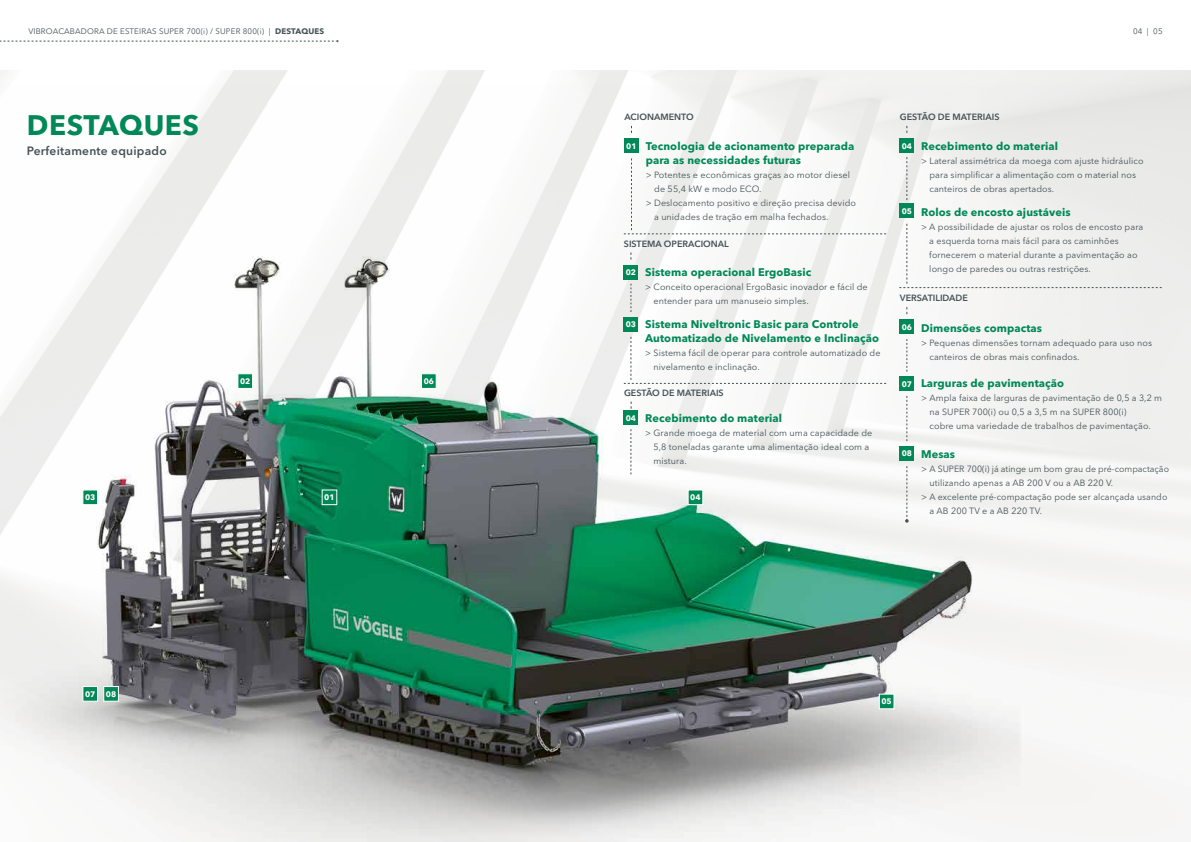
<style>
.page{position:relative;width:1191px;height:842px;background:#fff}
.page>*{position:absolute;margin:0;border:0;box-sizing:border-box;transform-origin:0 0}
.t1{font:700 28px "Avenir Next LT Pro";letter-spacing:.02em;color:#008858}
.t2{font:600 12px "Avenir Next LT Pro";letter-spacing:.02em;color:#455256}
.t3{font:700 11px/14px "Avenir Next LT Pro";letter-spacing:.01em;color:#008858}
.t4{font:9px/14px "Avenir Next LT Pro";letter-spacing:.01em;color:#455256}
.t5{font:600 9px "Avenir Next LT Pro";color:#455256}
.t6{font:8px "Avenir Next LT Pro";letter-spacing:.02em;color:#455256}
.t7{font:700 8px "Avenir Next LT Pro";color:#fff}
.s1{font-weight:700}
.s2{font-size:8px;color:#fff}
</style>
<div class="page">
<img style="left:0;top:85px;width:1191px;height:757px">
<img style="left:172px;top:259px;width:86px;height:150px">
<div style="left:624px;top:139px;width:14px;height:14px;background:#008858"></div>
<svg style="left:624px;top:158px;width:262px;height:77px"></svg>
<div style="left:624px;top:265px;width:14px;height:14px;background:#008858"></div>
<svg style="left:630px;top:284px;width:1px;height:28px"></svg>
<div style="left:624px;top:317px;width:14px;height:14px;background:#008858"></div>
<svg style="left:624px;top:337px;width:262px;height:47px"></svg>
<div style="left:899px;top:139px;width:15px;height:14px;background:#008858"></div>
<svg style="left:906px;top:157px;width:1px;height:43px"></svg>
<div style="left:899px;top:204px;width:15px;height:14px;background:#008858"></div>
<div style="left:899px;top:224px;width:262px;height:64px;background:#f2f2f1"></div>
<div style="left:899px;top:377px;width:15px;height:14px;background:#008858"></div>
<svg style="left:906px;top:339px;width:1px;height:33px"></svg>
<div style="left:899px;top:320px;width:15px;height:14px;background:#008858"></div>
<div style="left:899px;top:446px;width:15px;height:14px;background:#008858"></div>
<svg style="left:906px;top:396px;width:1px;height:45px"></svg>
<svg style="left:905px;top:466px;width:3px;height:57px"></svg>
<svg style="left:878px;top:694px;width:16px;height:15px"></svg>
<svg style="left:82px;top:686px;width:37px;height:16px"></svg>
<svg style="left:421px;top:373px;width:16px;height:16px"></svg>
<svg style="left:322px;top:489px;width:15px;height:16px"></svg>
<svg style="left:237px;top:373px;width:16px;height:16px"></svg>
<svg style="left:82px;top:489px;width:16px;height:16px"></svg>
<svg style="left:687px;top:489px;width:16px;height:16px"></svg>
<div style="left:624px;top:411px;width:14px;height:14px;background:#008858"></div>
<svg style="left:630px;top:429px;width:1px;height:45px"></svg>
<svg style="left:0;top:40px;width:338px;height:2px"></svg>
<p class="t6" style="left:28px;top:27px;width:297px">VIBROACABADORA DE ESTEIRAS SUPER 700(i) / SUPER 800(i) | <span class="s1">DESTAQUES</span></p>
<p class="t6" style="left:1133px;top:27px;width:31px">04 | 05</p>
<h1 class="t1" style="left:27px;top:108px;width:174px">DESTAQUES</h1>
<h2 class="t2" style="left:27px;top:143px;width:141px">Perfeitamente equipado</h2>
<p class="t7" style="left:240px;top:376px;width:12px">02</p>
<p class="t7" style="left:424px;top:376px;width:12px">06</p>
<p class="t5" style="left:624px;top:112px;width:71px">ACIONAMENTO</p>
<p class="t3" style="left:645px;top:139px;width:210px">Tecnologia de acionamento preparada para as necessidades futuras</p>
<p class="t4" style="left:645px;top:167px;width:206px">&gt; Potentes e econômicas graças ao motor diesel</p>
<p class="t4" style="left:654px;top:181px;width:109px">de 55,4 kW e modo ECO.</p>
<p class="t4" style="left:645px;top:195px;width:212px">&gt; Deslocamento positivo e direção precisa devido</p>
<p class="t4" style="left:654px;top:209px;width:176px">a unidades de tração em malha fechados.</p>
<p class="t7" style="left:626px;top:141px;width:12px">01</p>
<p class="t5" style="left:624px;top:238px;width:106px">SISTEMA OPERACIONAL</p>
<p class="t7" style="left:626px;top:268px;width:12px">02</p>
<p class="t7" style="left:626px;top:319px;width:12px">03</p>
<p class="t3" style="left:645px;top:265px;width:168px">Sistema operacional ErgoBasic</p>
<p class="t4" style="left:653px;top:280px;width:216px;text-indent:-8px">&gt; Conceito operacional ErgoBasic inovador e fácil de entender para um manuseio simples.</p>
<p class="t3" style="left:645px;top:317px;width:235px">Sistema Niveltronic Basic para Controle<br>Automatizado de Nivelamento e Inclinação</p>
<p class="t4" style="left:653px;top:346px;width:228px;text-indent:-8px">&gt; Sistema fácil de operar para controle automatizado de nivelamento e inclinação.</p>
<p class="t5" style="left:624px;top:387px;width:101px">GESTÃO DE MATERIAIS</p>
<p class="t3" style="left:626px;top:411px;width:158px"><span class="s2">04</span> Recebimento do material</p>
<p class="t4" style="left:653px;top:426px;width:220px;text-indent:-8px">&gt; Grande moega de material com uma capacidade de<br>5,8 toneladas garante uma alimentação ideal com a mistura.</p>
<p class="t7" style="left:85px;top:493px;width:12px">03</p>
<p class="t7" style="left:690px;top:493px;width:12px">04</p>
<p class="t7" style="left:324px;top:493px;width:12px">01</p>
<p class="t5" style="left:899px;top:112px;width:101px">GESTÃO DE MATERIAIS</p>
<p class="t7" style="left:901px;top:141px;width:12px">04</p>
<p class="t3" style="left:921px;top:139px;width:139px">Recebimento do material</p>
<p class="t4" style="left:929px;top:153px;width:215px;text-indent:-8px">&gt; Lateral assimétrica da moega com ajuste hidráulico para simplificar a alimentação com o material nos canteiros de obras apertados.</p>
<p class="t3" style="left:921px;top:205px;width:151px">Rolos de encosto ajustáveis</p>
<p class="t4" style="left:929px;top:220px;width:215px;text-indent:-8px">&gt; A possibilidade de ajustar os rolos de encosto para a esquerda torna mais fácil para os caminhões fornecerem o material durante a pavimentação ao longo de paredes ou outras restrições.</p>
<p class="t7" style="left:901px;top:206px;width:12px">05</p>
<p class="t5" style="left:899px;top:293px;width:70px">VERSATILIDADE</p>
<p class="t7" style="left:901px;top:322px;width:12px">06</p>
<p class="t3" style="left:921px;top:321px;width:123px">Dimensões compactas</p>
<p class="t4" style="left:929px;top:336px;width:224px;text-indent:-8px">&gt; Pequenas dimensões tornam adequado para uso nos canteiros de obras mais confinados.</p>
<p class="t7" style="left:901px;top:379px;width:12px">07</p>
<p class="t3" style="left:921px;top:376px;width:145px">Larguras de pavimentação</p>
<p class="t4" style="left:929px;top:391px;width:234px;text-indent:-8px">&gt; Ampla faixa de larguras de pavimentação de 0,5 a 3,2 m na SUPER 700(i) ou 0,5 a 3,5 m na SUPER 800(i)<br>cobre uma variedade de trabalhos de pavimentação.</p>
<p class="t7" style="left:901px;top:449px;width:12px">08</p>
<p class="t3" style="left:921px;top:447px;width:36px">Mesas</p>
<p class="t4" style="left:921px;top:462px;width:249px">&gt; A SUPER 700(i) já atinge um bom grau de pré-compactação</p>
<p class="t4" style="left:929px;top:476px;width:185px">utilizando apenas a AB 200 V ou a AB 220 V.</p>
<p class="t4" style="left:921px;top:490px;width:248px">&gt; A excelente pré-compactação pode ser alcançada usando</p>
<p class="t4" style="left:929px;top:504px;width:114px">a AB 200 TV e a AB 220 TV.</p>
<p class="t7" style="left:85px;top:689px;width:12px">07</p>
<p class="t7" style="left:106px;top:689px;width:12px">08</p>
<p class="t7" style="left:881px;top:697px;width:12px">05</p>
</div>
